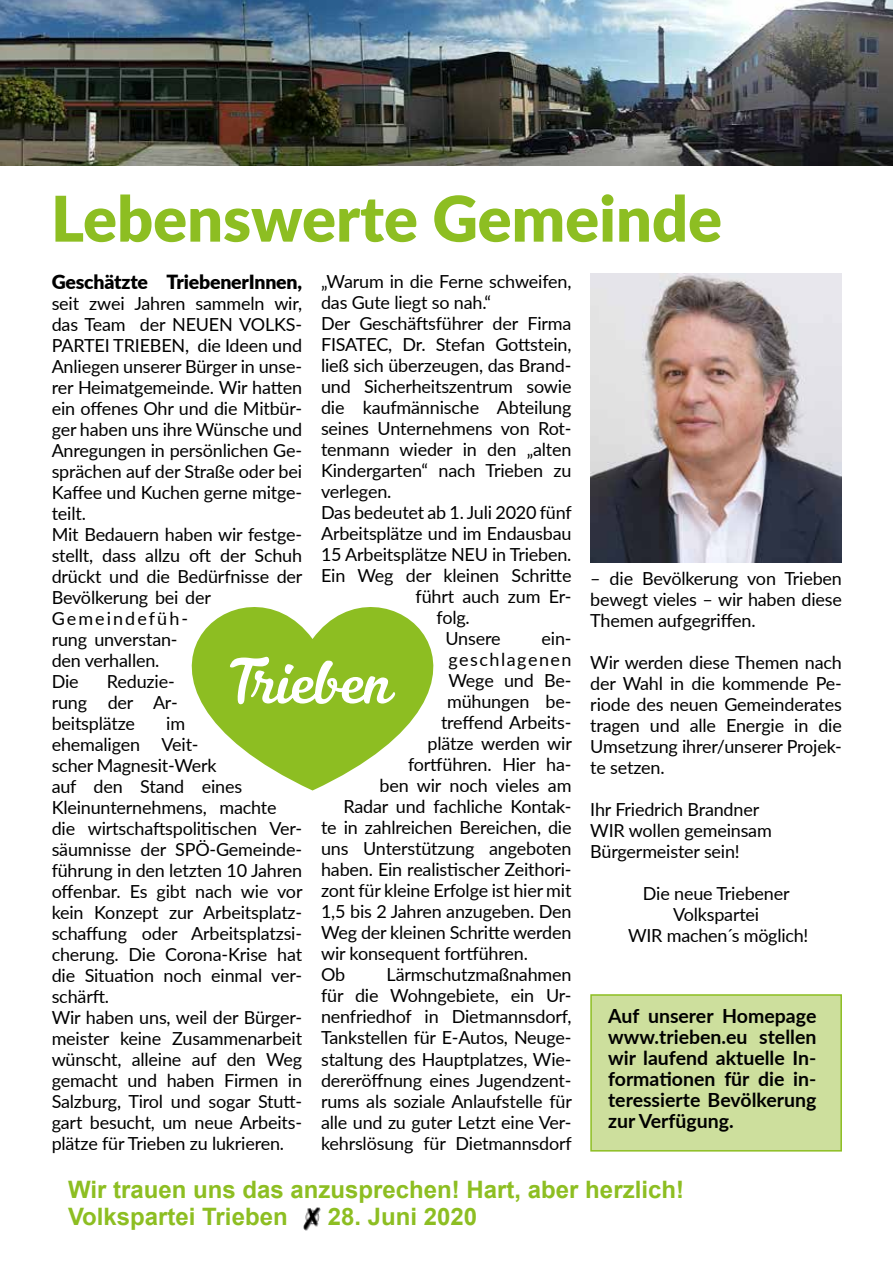
<style>
.page{position:relative;width:893px;height:1263px;background:#fff}
.page>*{position:absolute;margin:0;border:0;box-sizing:border-box;transform-origin:0 0}
.t1{font:900 63px "Lato";color:#8dbe22}
.t2{font:700 24px/27px "Arial";color:#8dbe22}
.t3{font:700 19.5px/21px "Lato";color:#000;text-align:justify}
.t4{font:900 19.5px "Lato";letter-spacing:-.01em;color:#000}
.t5{font:18px/21px "Lato";letter-spacing:-.01em;color:#000}
.t6{font:18px "Lato";letter-spacing:.085em;color:#000}
</style>
<div class="page">
<img style="left:304px;top:1208px;width:17px;height:22px">
<div style="left:590px;top:994px;width:252px;height:157px;background:#cddf9d;border:2px solid #8dbe22"></div>
<img style="left:590px;top:273px;width:252px;height:290px">
<img style="left:0;top:0;width:893px;height:166px">
<svg style="left:191px;top:607px;width:243px;height:183px;fill:#8dbe22"></svg>
<svg style="left:230px;top:657px;width:165px;height:47px"></svg>
<h1 class="t1" style="left:51px;top:171px;width:672px">Lebenswerte Gemeinde</h1>
<p class="t4" style="left:52px;top:267px;width:252px">Geschätzte TriebenerInnen,</p>
<p class="t5" style="left:52px;top:292px;width:252px">seit zwei Jahren sammeln wir, das Team der NEUEN VOLKS-<br>PARTEI TRIEBEN, die Ideen und<br>Anliegen unserer Bürger in unse&shy;rer Heimatgemeinde. Wir hatten ein offenes Ohr und die Mitbür&shy;ger haben uns ihre Wünsche und<br>Anregungen in persönlichen Ge&shy;sprächen auf der Straße oder bei<br>Kaffee und Kuchen gerne mitge&shy;teilt.<br>Mit Bedauern haben wir festge&shy;stellt, dass allzu oft der Schuh drückt und die Bedürfnisse der<br>Bevölkerung bei der<br>Gemeindefüh-<br>rung unverstan-<br>den verhallen.<br>Die</p>
<p class="t5" style="left:52px;top:670px;width:127px;text-indent:55px">Reduzie&shy;rung der Ar&shy;beitsplätze</p>
<p class="t5" style="left:52px;top:712px;width:252px;text-indent:115px">im<br>ehemaligen Veit-<br>scher Magnesit-Werk<br>auf den Stand eines<br>Kleinunternehmens, machte die wirtschaftspolitischen Ver&shy;säumnisse der SPÖ-Gemeinde&shy;führung in den letzten 10 Jahren offenbar. Es gibt nach wie vor kein Konzept zur Arbeitsplatz&shy;schaffung oder Arbeitsplatzsi&shy;cherung. Die Corona-Krise hat die Situation noch einmal ver&shy;schärft.<br>Wir haben uns, weil der Bürger&shy;meister keine Zusammenarbeit wünscht, alleine auf den Weg gemacht und haben Firmen in<br>Salzburg, Tirol und sogar Stutt&shy;gart besucht, um neue Arbeits&shy;plätze für Trieben zu lukrieren.</p>
<p class="t5" style="left:321px;top:270px;width:252px">„Warum in die Ferne schweifen,</p>
<p class="t5" style="left:321px;top:291px;width:172px">das Gute liegt so nah.“</p>
<p class="t5" style="left:321px;top:312px;width:252px">Der Geschäftsführer der Firma</p>
<p class="t5" style="left:321px;top:333px;width:252px">FISATEC, Dr. Stefan Gottstein,</p>
<p class="t5" style="left:321px;top:354px;width:252px">ließ sich überzeugen, das Brand-</p>
<p class="t5" style="left:321px;top:375px;width:252px">und Sicherheitszentrum sowie</p>
<p class="t5" style="left:321px;top:396px;width:252px">die kaufmännische Abteilung</p>
<p class="t5" style="left:321px;top:417px;width:252px">seines Unternehmens von Rot-</p>
<p class="t5" style="left:321px;top:438px;width:252px">tenmann wieder in den „alten</p>
<p class="t5" style="left:321px;top:459px;width:252px">Kindergarten“ nach Trieben zu</p>
<p class="t5" style="left:321px;top:480px;width:72px">verlegen.</p>
<p class="t5" style="left:321px;top:501px;width:252px">Das bedeutet ab 1. Juli 2020 fünf</p>
<p class="t5" style="left:321px;top:522px;width:252px">Arbeitsplätze und im Endausbau</p>
<p class="t5" style="left:321px;top:543px;width:252px">15 Arbeitsplätze NEU in Trieben.</p>
<p class="t5" style="left:321px;top:564px;width:252px">Ein Weg der kleinen Schritte</p>
<p class="t5" style="left:416px;top:585px;width:157px">führt auch zum Er-</p>
<p class="t5" style="left:436px;top:606px;width:35px">folg.</p>
<p class="t5" style="left:445px;top:627px;width:57px">Unsere</p>
<p class="t5" style="left:541px;top:627px;width:32px">ein-</p>
<p class="t6" style="left:449px;top:647px;width:125px">geschlagenen</p>
<p class="t5" style="left:449px;top:669px;width:124px">Wege und Be-</p>
<p class="t5" style="left:447px;top:690px;width:126px">mühungen be-</p>
<p class="t5" style="left:441px;top:711px;width:132px">treffend Arbeits-</p>
<p class="t5" style="left:428px;top:732px;width:146px">plätze werden wir</p>
<p class="t5" style="left:408px;top:753px;width:165px">fortführen. Hier ha-</p>
<p class="t5" style="left:380px;top:774px;width:193px">ben wir noch vieles am</p>
<p class="t5" style="left:344px;top:795px;width:229px">Radar und fachliche Kontak-</p>
<p class="t5" style="left:321px;top:817px;width:252px">te in zahlreichen Bereichen, die</p>
<p class="t5" style="left:321px;top:838px;width:252px">uns Unterstützung angeboten</p>
<p class="t5" style="left:321px;top:859px;width:252px">haben. Ein realistischer Zeithori-</p>
<p class="t5" style="left:321px;top:880px;width:252px">zont für kleine Erfolge ist hier mit</p>
<p class="t5" style="left:321px;top:901px;width:252px">1,5 bis 2 Jahren anzugeben. Den</p>
<p class="t5" style="left:321px;top:922px;width:252px">Weg der kleinen Schritte werden</p>
<p class="t5" style="left:321px;top:943px;width:208px">wir konsequent fortführen.</p>
<p class="t5" style="left:321px;top:964px;width:26px">Ob</p>
<p class="t5" style="left:321px;top:964px;width:252px;text-align:justify;text-indent:66px">Lärmschutzmaßnahmen für die Wohngebiete, ein Ur&shy;nenfriedhof in Dietmannsdorf, Tankstellen für E-Autos, Neuge&shy;staltung des Hauptplatzes, Wie&shy;dereröffnung eines Jugendzent&shy;rums als soziale Anlaufstelle für alle und zu guter Letzt eine Ver&shy;kehrslösung für Dietmannsdorf</p>
<p class="t5" style="left:590px;top:567px;width:253px;text-align:justify">– die Bevölkerung von Trieben bewegt vieles – wir haben diese Themen aufgegriffen.</p>
<p class="t5" style="left:590px;top:651px;width:253px;text-align:justify">Wir werden diese Themen nach der Wahl in die kommende Pe&shy;riode des neuen Gemeinderates tragen und alle Energie in die Umsetzung ihrer/unserer Projek&shy;te setzen.</p>
<p class="t5" style="left:590px;top:798px;width:183px">Ihr Friedrich Brandner<br>WIR wollen gemeinsam<br>Bürgermeister sein!</p>
<p class="t5" style="left:628px;top:882px;width:182px;text-align:center">Die neue Triebener<br>Volkspartei<br>WIR machen´s möglich!</p>
<p class="t3" style="left:608px;top:1004px;width:210px">Auf unserer Homepage www.trieben.eu stellen wir laufend aktuelle In&shy;formationen für die in&shy;teressierte Bevölkerung zur Verfügung.</p>
<h2 class="t2" style="left:68px;top:1177px;width:617px">Wir trauen uns das anzusprechen! Hart, aber herzlich!<br>Volkspartei Trieben</h2>
<h2 class="t2" style="left:328px;top:1204px;width:151px">28. Juni 2020</h2>
</div>
